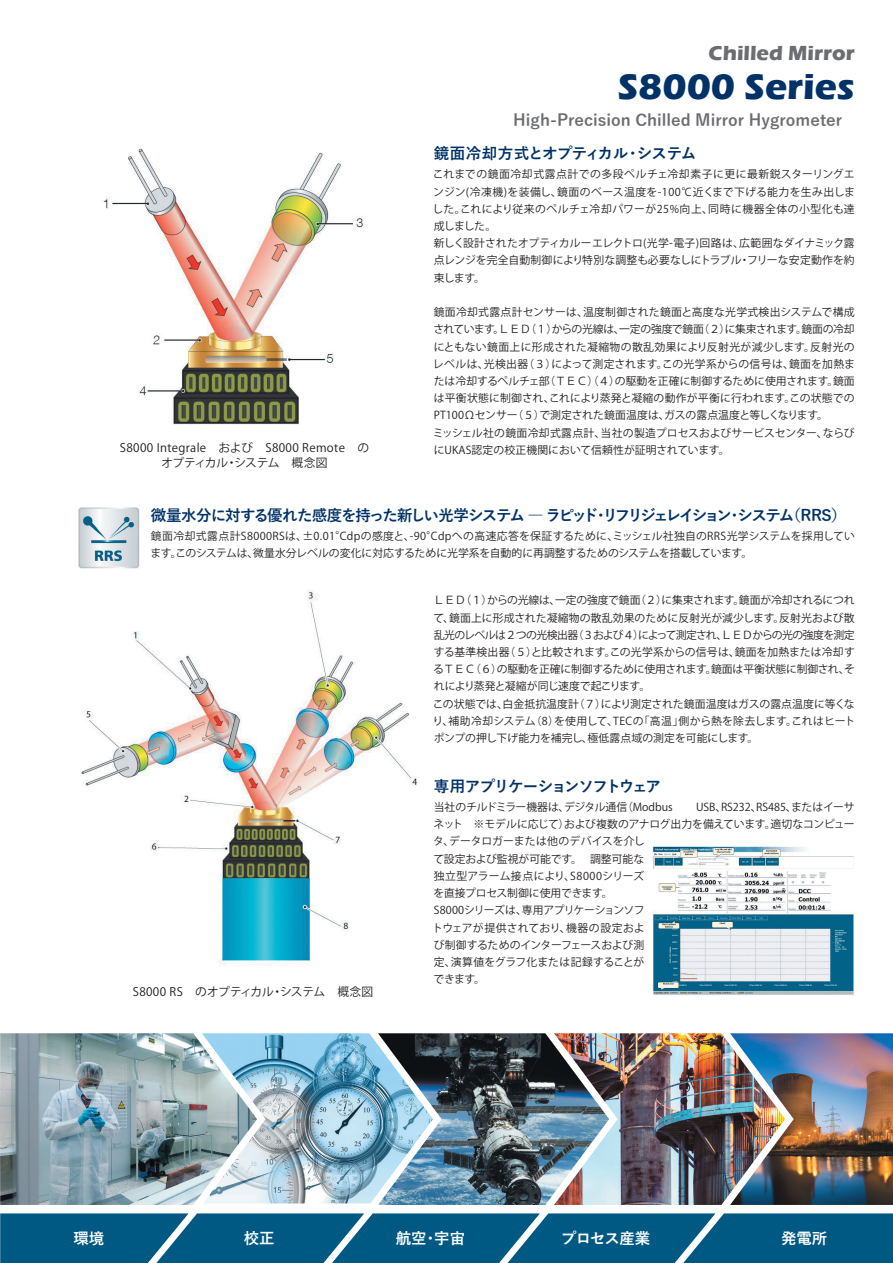
<style>
.page{position:relative;width:893px;height:1263px;background:#fff}
.page>*{position:absolute;margin:0;border:0;box-sizing:border-box;transform-origin:0 0}
.t1{font:700 37.2px "Eras ITC";color:#003268}
.t2{font:700 21px "Eras ITC";color:#6c6d70}
.t3{font:700 16.2px "Yu Gothic";color:#6c6d70}
.リード文{font:700 15.45px "Yu Gothic";letter-spacing:-.085em;color:#003268}
.t4{font:700 15.45px "Yu Gothic";color:#fff}
.リード文-2{font:700 15.45px "Yu Gothic";letter-spacing:-.035em;color:#003268}
.リード文-3{font:11.7px "Koz Go Pr 6 N";letter-spacing:.03em;color:#231f20}
.リード文-4{font:11.7px "Koz Go Pr 6 N";letter-spacing:.01em;color:#231f20}
.リード文-5{font:11.7px "Koz Go Pr 6 N";letter-spacing:-.035em;color:#231f20}
.リード文-6{font:10.8px/17.2px "Koz Go Pr 6 N";color:#231f20;text-align:justify}
</style>
<div class="page">
<img style="left:103px;top:148px;width:261px;height:277px">
<img style="left:81px;top:591px;width:337px;height:375px">
<img style="left:79px;top:507px;width:60px;height:62px">
<img style="left:653px;top:846px;width:202px;height:149px">
<div style="left:0;top:1213px;width:893px;height:50px;background:#005983"></div>
<img style="left:0;top:1033px;width:202px;height:172px">
<img style="left:202px;top:1033px;width:176px;height:170px">
<img style="left:378px;top:1033px;width:176px;height:172px">
<img style="left:554px;top:1033px;width:176px;height:172px">
<img style="left:730px;top:1033px;width:163px;height:172px">
<p class="t2" style="left:709px;top:41px;width:148px">Chilled Mirror</p>
<p class="リード文-3" style="left:120px;top:441px;width:251px">S8000 Integrale　および　S8000 Remote　の</p>
<p class="リード文-5" style="left:161px;top:456px;width:168px">オプティカル・システム　概念図</p>
<p class="t1" style="left:618px;top:65px;width:238px">S8000 Series</p>
<p class="t3" style="left:513px;top:110px;width:330px">High-Precision Chilled Mirror Hygrometer</p>
<p class="リード文-2" style="left:434px;top:145px;width:264px">鏡面冷却方式とオプティカル・システム</p>
<p class="リード文-6" style="left:433px;top:166px;width:424px">これまでの鏡面冷却式露点計での多段ペルチェ冷却素子に更に最新鋭スターリングエンジン(冷凍機)を装備し、鏡面のベース温度を-100℃近くまで下げる能力を生み出しました。これにより従来のペルチェ冷却パワーが25%向上、同時に機器全体の小型化も達成しました。</p>
<p class="リード文-6" style="left:434px;top:235px;width:422px">新しく設計されたオプティカルーエレクトロ(光学-電子)回路は、広範囲なダイナミック露点レンジを完全自動制御により特別な調整も必要なしにトラブル・フリーな安定動作を約束します。</p>
<p class="リード文-6" style="left:433px;top:304px;width:424px">鏡面冷却式露点計センサーは、温度制御された鏡面と高度な光学式検出システムで構成されています。ＬＥＤ（１）からの光線は、一定の強度で鏡面（２）に集束されます。鏡面の冷却にともない鏡面上に形成された凝縮物の散乱効果により反射光が減少します。反射光のレベルは、光検出器（３）によって測定されます。この光学系からの信号は、鏡面を加熱または冷却するペルチェ部（ＴＥＣ）（４）の駆動を正確に制御するために使用されます。鏡面は平衡状態に制御され、これにより蒸発と凝縮の動作が平衡に行われます。この状態でのPT100Ωセンサー（５）で測定された鏡面温度は、ガスの露点温度と等しくなります。</p>
<p class="リード文-6" style="left:433px;top:424px;width:423px">ミッシェル社の鏡面冷却式露点計、当社の製造プロセスおよびサービスセンター、ならびにUKAS認定の校正機関において信頼性が証明されています。</p>
<p class="リード文" style="left:151px;top:506px;width:697px">微量水分に対する優れた感度を持った新しい光学システム ― ラピッド・リフリジェレイション・システム（RRS）</p>
<p class="リード文-6" style="left:151px;top:528px;width:706px">鏡面冷却式露点計S8000RSは、±0.01°Cdpの感度と、-90°Cdpへの高速応答を保証するために、ミッシェル社独自のRRS光学システムを採用しています。このシステムは、微量水分レベルの変化に対応するために光学系を自動的に再調整するためのシステムを搭載しています。</p>
<p class="リード文-4" style="left:133px;top:985px;width:242px">S8000 RS　のオプティカル・システム　概念図</p>
<p class="リード文-6" style="left:433px;top:592px;width:423px">ＬＥＤ（１）からの光線は、一定の強度で鏡面（２）に集束されます。鏡面が冷却されるにつれて、鏡面上に形成された凝縮物の散乱効果のために反射光が減少します。反射光および散乱光のレベルは２つの光検出器（３および４）によって測定され、ＬＥＤからの光の強度を測定する基準検出器（５）と比較されます。この光学系からの信号は、鏡面を加熱または冷却するＴＥＣ（６）の駆動を正確に制御するために使用されます。鏡面は平衡状態に制御され、それにより蒸発と凝縮が同じ速度で起こります。</p>
<p class="リード文-6" style="left:433px;top:695px;width:424px">この状態では、白金抵抗温度計（７）により測定された鏡面温度はガスの露点温度に等くなり、補助冷却システム（8）を使用して、TECの「高温」側から熱を除去します。これはヒートポンプの押し下げ能力を補完し、極低露点域の測定を可能にします。</p>
<p class="リード文" style="left:434px;top:777px;width:229px">専用アプリケーションソフトウェア</p>
<p class="リード文-6" style="left:434px;top:799px;width:240px">当社のチルドミラー機器は、デジタル通信（Modbus</p>
<p class="リード文-6" style="left:433px;top:799px;width:423px;text-align:left;text-indent:263px">USB、RS232、RS485、またはイーサネット　※モデルに応じて）および複数のアナログ出力を備えています。適切なコンピュータ、データロガーまたは他のデバイスを介し<br>て設定および監視が可能です。 調整可能な<br>独立型アラーム接点により、S8000シリーズ<br>を直接プロセス制御に使用できます。</p>
<p class="リード文-6" style="left:432px;top:902px;width:214px">S8000シリーズは、専用アプリケーションソフトウェアが提供されており、機器の設定および制御するためのインターフェースおよび測定、演算値をグラフ化または記録することができます。</p>
<p class="t4" style="left:54px;top:1230px;width:52px">　 環境</p>
<p class="t4" style="left:244px;top:1230px;width:32px">校正</p>
<p class="t4" style="left:396px;top:1230px;width:71px">航空・宇宙</p>
<p class="t4" style="left:561px;top:1230px;width:91px">プロセス産業</p>
<p class="t4" style="left:781px;top:1230px;width:48px">発電所</p>
</div>
